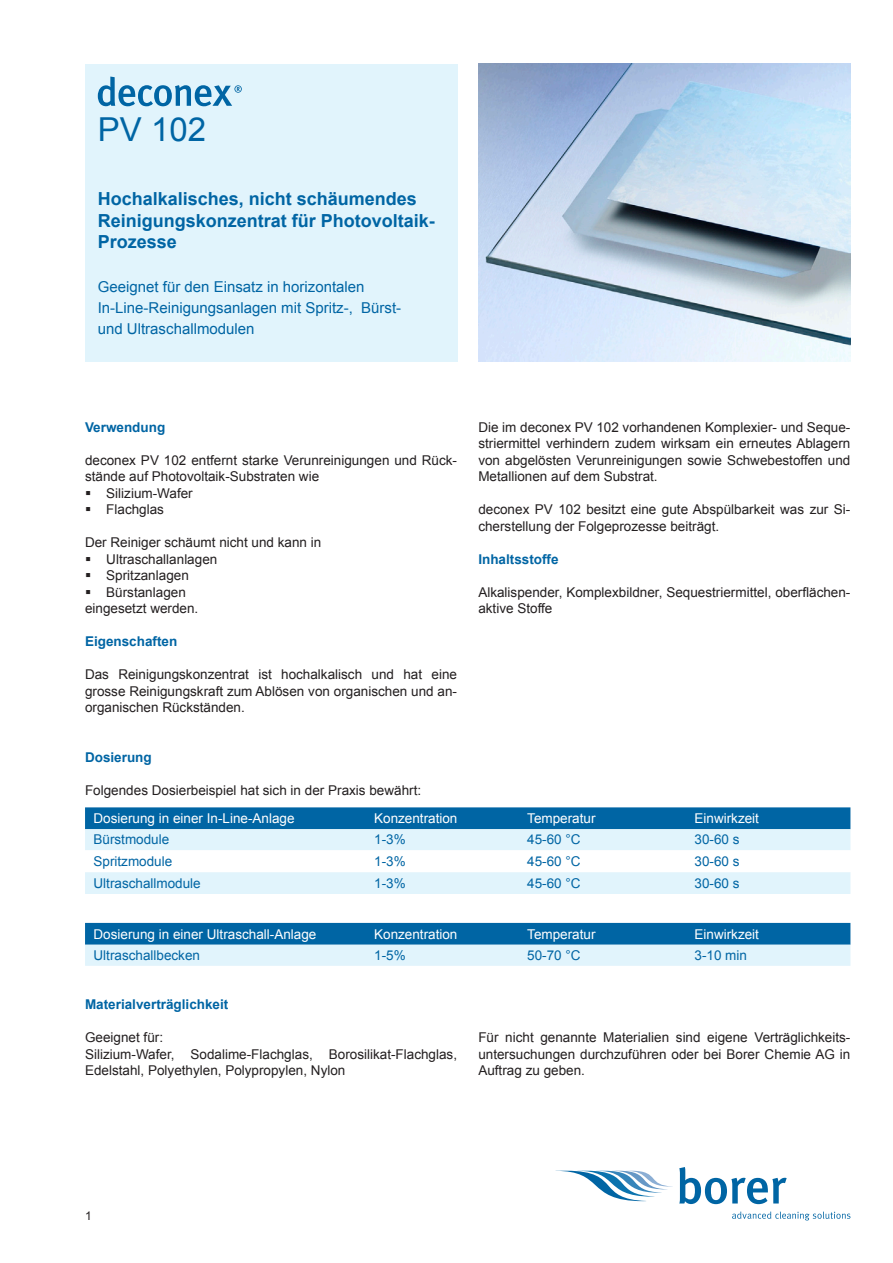
<style>
.page{position:relative;width:893px;height:1263px;background:#fff}
.page>*{position:absolute;margin:0;border:0;box-sizing:border-box;transform-origin:0 0}
.ProdBez_1_Seite{font:33px "Arial";color:#0065a4}
.Produkt-Titel{font:700 18px/21.6px "Arial";color:#0065a4}
.Produkt-Untertitel{font:15px/21px "Arial";color:#0065a4}
.Text{font:13.5px/16.5px "Arial";color:#231f20}
.Tabelleninhalt{font:13.5px "Arial";color:#fff}
.Tabelleninhalt-2{font:13.5px "Arial";color:#0065a4}
.Kapitel-Überschrift{font:700 13.5px "Arial";color:#0065a4}
.Aufzählung{font:13.5px "Arial";color:#231f20}
.t1{font:12px "Arial";color:#231f20}
</style>
<div class="page">
<div style="left:85px;top:64px;width:372px;height:297px;background:#e1f4fc"></div>
<svg style="left:562px;top:1171px;width:111px;height:30px"></svg>
<svg style="left:679px;top:1167px;width:108px;height:37px"></svg>
<svg style="left:732px;top:1211px;width:118px;height:9px"></svg>
<svg style="left:98px;top:77px;width:144px;height:29px"></svg>
<div style="left:85px;top:807px;width:765px;height:22px;background:#0065a4"></div>
<div style="left:85px;top:829px;width:765px;height:65px;background:#e1f4fc"></div>
<svg style="left:85px;top:850px;width:765px;height:22px"></svg>
<svg style="left:85px;top:923px;width:765px;height:43px;background:#70accf"></svg>
<img style="left:478px;top:64px;width:372px;height:297px">
<p class="ProdBez_1_Seite" style="left:98px;top:108px;width:110px">PV 102</p>
<p class="Produkt-Titel" style="left:98px;top:189px;width:339px">Hochalkalisches, nicht schäumendes<br>Reinigungskonzentrat für Photovoltaik-<br>Prozesse</p>
<p class="Produkt-Untertitel" style="left:98px;top:276px;width:305px">Geeignet für den Einsatz in horizontalen<br>In-Line-Reinigungsanlagen mit Spritz-, Bürst&shy;und Ultraschallmodulen</p>
<p class="Kapitel-Überschrift" style="left:85px;top:418px;width:82px">Verwendung</p>
<p class="Text" style="left:85px;top:452px;width:374px">deconex PV 102 entfernt starke Verunreinigungen und Rück&shy;stände auf Photovoltaik-Substraten wie</p>
<p class="Aufzählung" style="left:106px;top:484px;width:88px">Silizium-Wafer</p>
<p class="Aufzählung" style="left:106px;top:500px;width:59px">Flachglas</p>
<p class="Text" style="left:85px;top:534px;width:238px">Der Reiniger schäumt nicht und kann in</p>
<p class="Aufzählung" style="left:106px;top:550px;width:113px">Ultraschallanlagen</p>
<p class="Aufzählung" style="left:106px;top:566px;width:84px">Spritzanlagen</p>
<p class="Aufzählung" style="left:106px;top:583px;width:81px">Bürstanlagen</p>
<p class="Text" style="left:85px;top:600px;width:115px">eingesetzt werden.</p>
<p class="Kapitel-Überschrift" style="left:85px;top:632px;width:94px">Eigenschaften</p>
<p class="Text" style="left:85px;top:666px;width:374px;text-align:justify">Das Reinigungskonzentrat ist hochalkalisch und hat eine grosse Reinigungskraft zum Ablösen von organischen und an&shy;organischen Rückständen.</p>
<p class="Text" style="left:478px;top:419px;width:374px;text-align:justify">Die im deconex PV 102 vorhandenen Komplexier- und Seque&shy;striermittel verhindern zudem wirksam ein erneutes Ablagern von abgelösten Verunreinigungen sowie Schwebestoffen und Metallionen auf dem Substrat.</p>
<p class="Text" style="left:478px;top:501px;width:374px">deconex PV 102 besitzt eine gute Abspülbarkeit was zur Si&shy;cherstellung der Folgeprozesse beiträgt.</p>
<p class="Kapitel-Überschrift" style="left:478px;top:550px;width:82px">Inhaltsstoffe</p>
<p class="Text" style="left:478px;top:584px;width:374px">Alkalispender, Komplexbildner, Sequestriermittel, oberflächen&shy;aktive Stoffe</p>
<p class="Kapitel-Überschrift" style="left:85px;top:748px;width:68px">Dosierung</p>
<p class="Text" style="left:85px;top:782px;width:338px">Folgendes Dosierbeispiel hat sich in der Praxis bewährt:</p>
<p class="Tabelleninhalt" style="left:94px;top:810px;width:203px">Dosierung in einer In-Line-Anlage</p>
<p class="Tabelleninhalt" style="left:374px;top:810px;width:85px">Konzentration</p>
<p class="Tabelleninhalt" style="left:527px;top:810px;width:70px">Temperatur</p>
<p class="Tabelleninhalt" style="left:694px;top:810px;width:66px">Einwirkzeit</p>
<p class="Tabelleninhalt-2" style="left:94px;top:831px;width:77px">Bürstmodule</p>
<p class="Tabelleninhalt-2" style="left:374px;top:831px;width:33px">1-3%</p>
<p class="Tabelleninhalt-2" style="left:527px;top:831px;width:55px">45-60 °C</p>
<p class="Tabelleninhalt-2" style="left:694px;top:831px;width:47px">30-60 s</p>
<p class="Tabelleninhalt-2" style="left:94px;top:852px;width:80px">Spritzmodule</p>
<p class="Tabelleninhalt-2" style="left:374px;top:852px;width:33px">1-3%</p>
<p class="Tabelleninhalt-2" style="left:527px;top:852px;width:55px">45-60 °C</p>
<p class="Tabelleninhalt-2" style="left:694px;top:852px;width:47px">30-60 s</p>
<p class="Tabelleninhalt-2" style="left:94px;top:874px;width:109px">Ultraschallmodule</p>
<p class="Tabelleninhalt-2" style="left:374px;top:874px;width:33px">1-3%</p>
<p class="Tabelleninhalt-2" style="left:527px;top:874px;width:55px">45-60 °C</p>
<p class="Tabelleninhalt-2" style="left:694px;top:874px;width:47px">30-60 s</p>
<p class="Tabelleninhalt" style="left:94px;top:925px;width:224px">Dosierung in einer Ultraschall-Anlage</p>
<p class="Tabelleninhalt" style="left:374px;top:925px;width:85px">Konzentration</p>
<p class="Tabelleninhalt" style="left:527px;top:925px;width:70px">Temperatur</p>
<p class="Tabelleninhalt" style="left:694px;top:925px;width:66px">Einwirkzeit</p>
<p class="Tabelleninhalt-2" style="left:94px;top:946px;width:108px">Ultraschallbecken</p>
<p class="Tabelleninhalt-2" style="left:374px;top:946px;width:33px">1-5%</p>
<p class="Tabelleninhalt-2" style="left:527px;top:946px;width:55px">50-70 °C</p>
<p class="Tabelleninhalt-2" style="left:694px;top:946px;width:54px">3-10 min</p>
<p class="Kapitel-Überschrift" style="left:85px;top:995px;width:145px">Materialverträglichkeit</p>
<p class="Text" style="left:85px;top:1029px;width:80px">Geeignet für:</p>
<p class="Text" style="left:85px;top:1046px;width:374px">Silizium-Wafer, Sodalime-Flachglas, Borosilikat-Flachglas,<br>Edelstahl, Polyethylen, Polypropylen, Nylon</p>
<p class="Text" style="left:478px;top:1029px;width:374px;text-align:justify">Für nicht genannte Materialien sind eigene Verträglichkeits&shy;untersuchungen durchzuführen oder bei Borer Chemie AG in Auftrag zu geben.</p>
<p class="t1" style="left:85px;top:1208px;width:8px">1</p>
</div>
